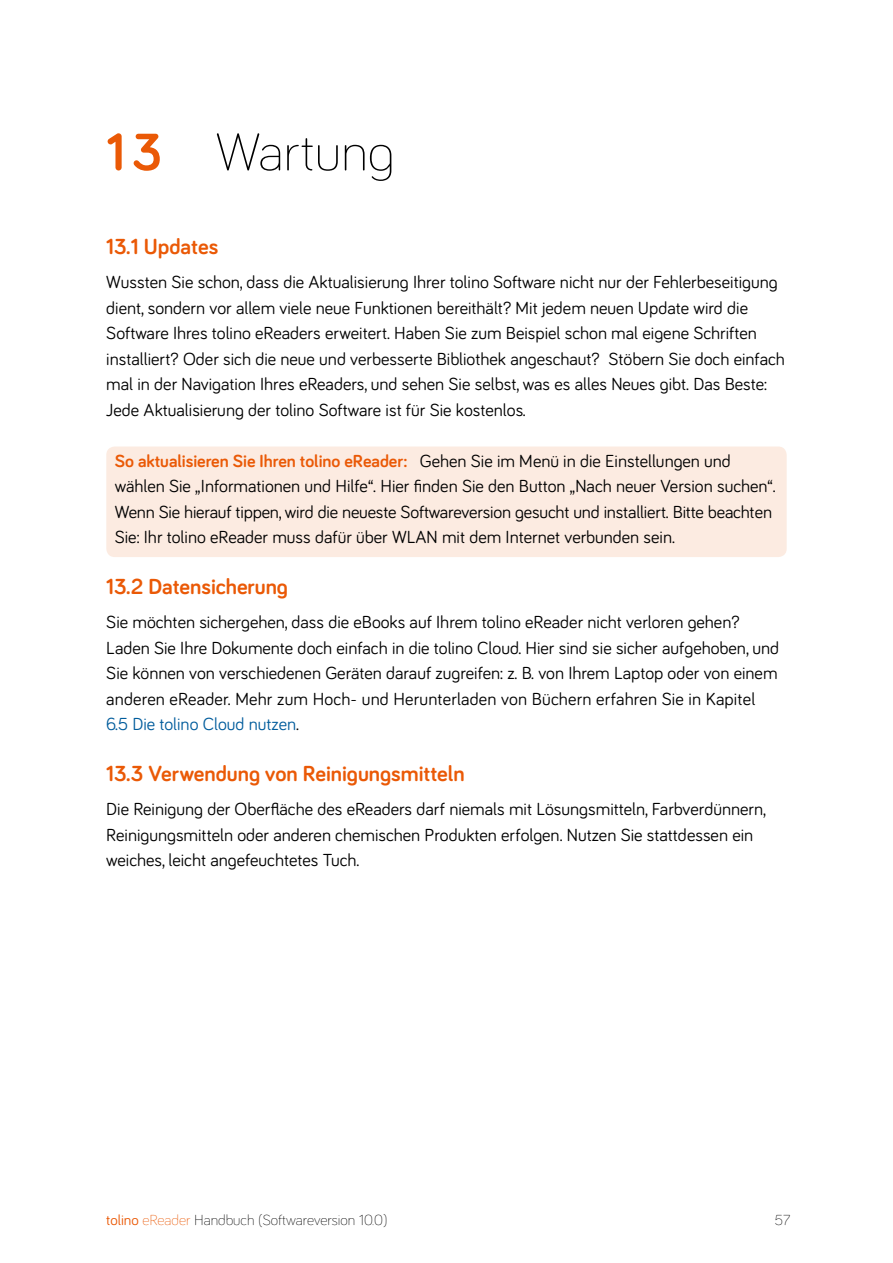
<style>
.page{position:relative;width:893px;height:1263px;background:#fff}
.page>*{position:absolute;margin:0;border:0;box-sizing:border-box;transform-origin:0 0}
.t1{font:300 54px "Bariol";color:#000}
.t2{font:700 22.5px "Bariol";color:#ea5906}
.t3{font:18px/25.5px "Bariol";color:#000}
.t4{font:300 15px "Bariol";color:#000}
.s1{font-weight:700;color:#ea5906}
.s2{color:#005c9c}
.s3{font-weight:400;color:#ea5906}
.s4{color:#ea5906}
</style>
<div class="page">
<div style="left:106px;top:446px;width:681px;height:111px;background:#fcebe1;border-radius:9px"></div>
<h1 class="t1" style="left:106px;top:115px;width:289px"><span class="s1">13</span> Wartung</h1>
<p class="t2" style="left:106px;top:231px;width:113px">13.1 Updates</p>
<p class="t3" style="left:106px;top:268px;width:680px">Wussten Sie schon, dass die Aktualisierung Ihrer tolino Software nicht nur der Fehlerbeseitigung dient, sondern vor allem viele neue Funktionen bereithält? Mit jedem neuen Update wird die Software Ihres tolino eReaders erweitert. Haben Sie zum Beispiel schon mal eigene Schriften installiert? Oder sich die neue und verbesserte Bibliothek angeschaut? Stöbern Sie doch einfach mal in der Navigation Ihres eReaders, und sehen Sie selbst, was es alles Neues gibt. Das Beste:<br>Jede Aktualisierung der tolino Software ist für Sie kostenlos.</p>
<p class="t3" style="left:115px;top:447px;width:662px"><span class="s1">So aktualisieren Sie Ihren tolino eReader:</span> Gehen Sie im Menü in die Einstellungen und wählen Sie „Informationen und Hilfe“. Hier finden Sie den Button „Nach neuer Version suchen“.<br>Wenn Sie hierauf tippen, wird die neueste Softwareversion gesucht und installiert. Bitte beachten Sie: Ihr tolino eReader muss dafür über WLAN mit dem Internet verbunden sein.</p>
<p class="t2" style="left:106px;top:571px;width:183px">13.2 Datensicherung</p>
<p class="t3" style="left:106px;top:608px;width:674px">Sie möchten sichergehen, dass die eBooks auf Ihrem tolino eReader nicht verloren gehen?<br>Laden Sie Ihre Dokumente doch einfach in die tolino Cloud. Hier sind sie sicher aufgehoben, und Sie können von verschiedenen Geräten darauf zugreifen: z. B. von Ihrem Laptop oder von einem anderen eReader. Mehr zum Hoch- und Herunterladen von Büchern erfahren Sie in Kapitel <span class="s2">6.5 Die tolino Cloud nutzen</span>.</p>
<p class="t2" style="left:106px;top:758px;width:360px">13.3 Verwendung von Reinigungsmitteln</p>
<p class="t3" style="left:106px;top:795px;width:661px">Die Reinigung der Oberfläche des eReaders darf niemals mit Lösungsmitteln, Farbverdünnern,<br>Reinigungsmitteln oder anderen chemischen Produkten erfolgen. Nutzen Sie stattdessen ein weiches, leicht angefeuchtetes Tuch.</p>
<p class="t4" style="left:106px;top:1209px;width:283px"><span class="s3">tolino</span> <span class="s4">eReader</span> Handbuch (Softwareversion 10.0)</p>
<p class="t4" style="left:775px;top:1209px;width:17px">57</p>
</div>
